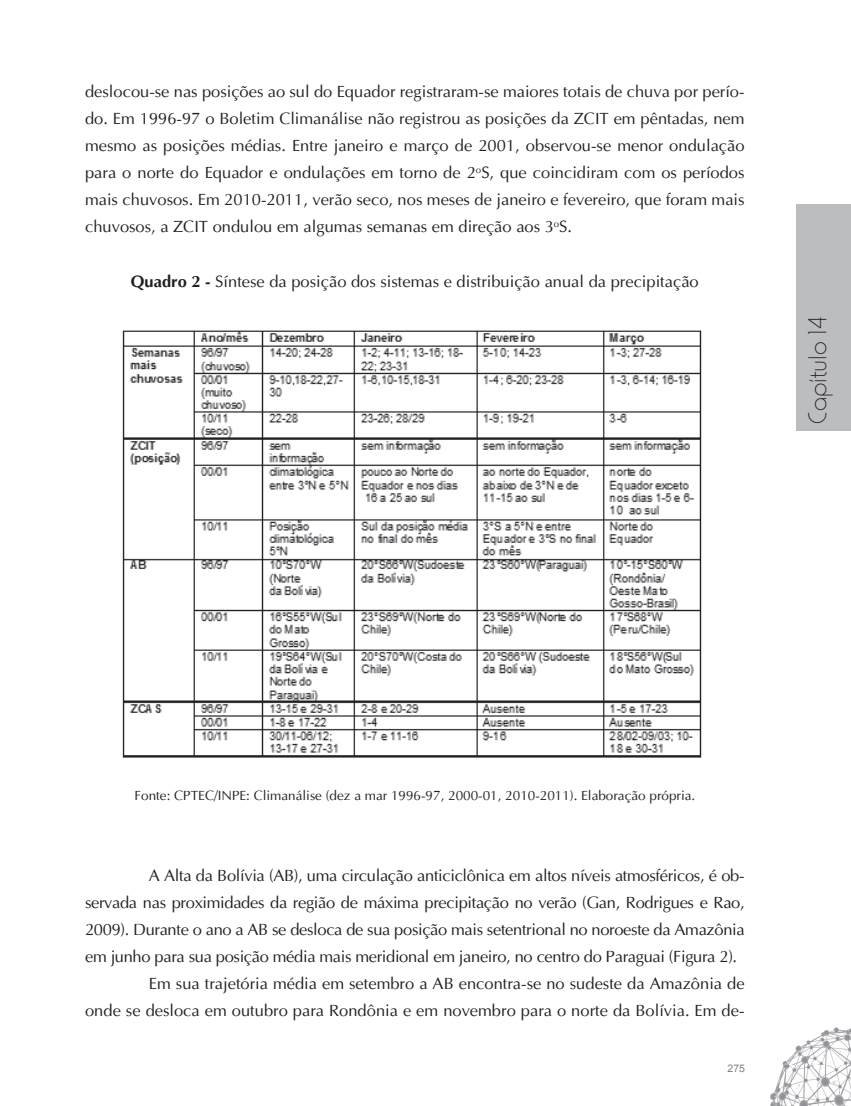
<style>
.page{position:relative;width:851px;height:1106px;background:#fff}
.page>*{position:absolute;margin:0;border:0;box-sizing:border-box;transform-origin:0 0}
.t1{font:27px "Horatio D Ligh";color:#231f20}
.t2{font:16.5px/27px "Ottawa Plain";letter-spacing:-.02em;color:#231f20;text-align:justify}
.t3{font:16.5px "Ottawa Plain";color:#231f20}
.t4{font:13.5px "Ottawa Plain";color:#231f20}
.t5{font:10.5px "Arial";color:#808285}
.s1{font-family:"Ottawa";font-weight:700}
</style>
<div class="page">
<img style="left:770px;top:1027px;width:80px;height:79px">
<div style="left:796px;top:205px;width:54px;height:226px;background:#bcbdc0"></div>
<img style="left:122px;top:330px;width:580px;height:428px">
<p class="t2" style="left:85px;top:78px;width:661px">deslocou-se nas posições ao sul do Equador registraram-se maiores totais de chuva por perío&shy;do. Em 1996-97 o Boletim Climanálise não registrou as posições da ZCIT em pêntadas, nem mesmo as posições médias. Entre janeiro e março de 2001, observou-se menor ondulação para o norte do Equador e ondulações em torno de 2<sup>o</sup>S, que coincidiram com os períodos mais chuvosos. Em 2010-2011, verão seco, nos meses de janeiro e fevereiro, que foram mais chuvosos, a ZCIT ondulou em algumas semanas em direção aos 3<sup>o</sup>S.</p>
<p class="t3" style="left:131px;top:271px;width:569px"><span class="s1">Quadro 2 -</span> Síntese da posição dos sistemas e distribuição anual da precipitação</p>
<h1 class="t1" style="left:802px;top:423px;width:109px;rotate:-90deg">Capítulo 14</h1>
<p class="t4" style="left:134px;top:787px;width:562px">Fonte: CPTEC/INPE: Climanálise (dez a mar 1996-97, 2000-01, 2010-2011). Elaboração própria.</p>
<p class="t2" style="left:149px;top:861px;width:597px">A Alta da Bolívia (AB), uma circulação anticiclônica em altos níveis atmosféricos, é ob-</p>
<p class="t2" style="left:85px;top:888px;width:661px">servada nas proximidades da região de máxima precipitação no verão (Gan, Rodrigues e Rao,</p>
<p class="t2" style="left:85px;top:915px;width:661px">2009). Durante o ano a AB se desloca de sua posição mais setentrional no noroeste da Amazônia</p>
<p class="t2" style="left:85px;top:942px;width:653px">em junho para sua posição média mais meridional em janeiro, no centro do Paraguai (Figura 2).</p>
<p class="t3" style="left:149px;top:973px;width:597px">Em sua trajetória média em setembro a AB encontra-se no sudeste da Amazônia de</p>
<p class="t3" style="left:85px;top:1000px;width:661px">onde se desloca em outubro para Rondônia e em novembro para o norte da Bolívia. Em de-</p>
<p class="t5" style="left:727px;top:1061px;width:19px">275</p>
</div>
